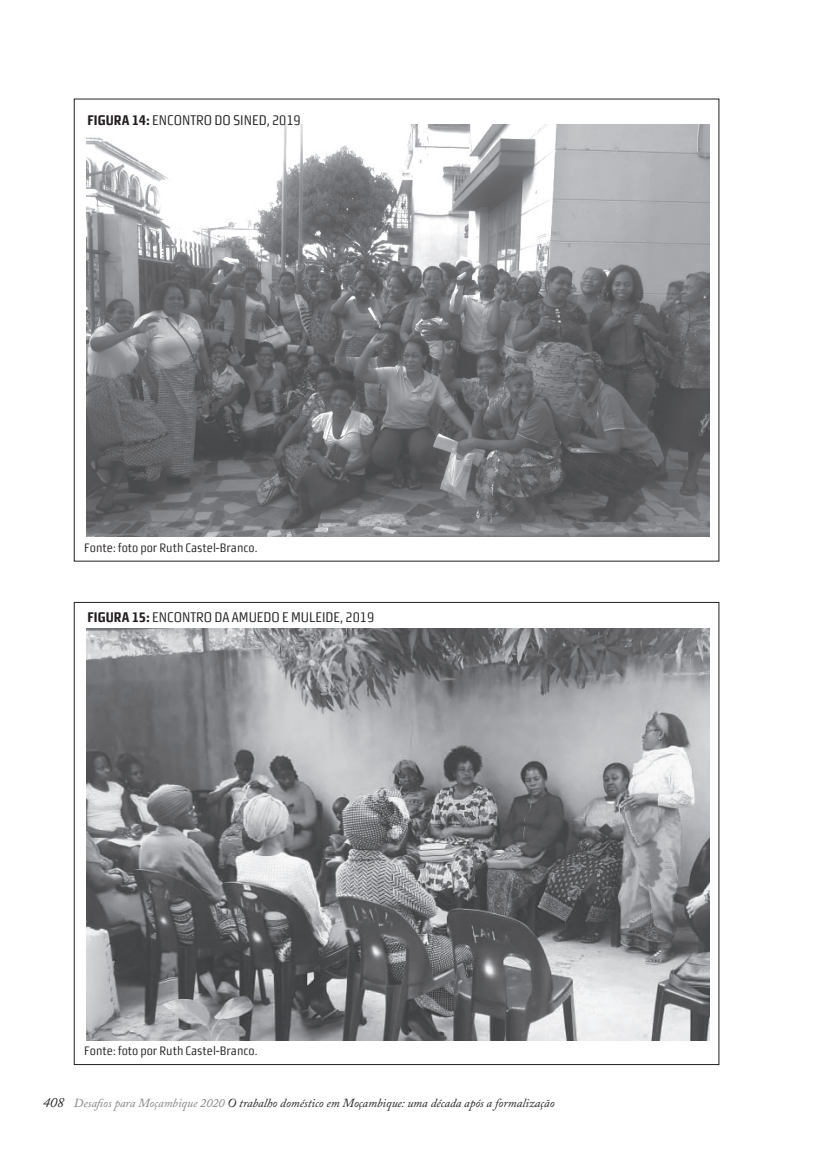
<style>
.page{position:relative;width:818px;height:1165px;background:#fff}
.page>*{position:absolute;margin:0;border:0;box-sizing:border-box;transform-origin:0 0}
.Corpo_Texto{font:14px "Morgan Sn Cn Lining";color:#231f20}
.t1{font:italic 12.25px "Adobe Caslon Pro";color:#231f20}
.Legenda_Tabela{font:12.25px "Morgan Sn Cn Lining";color:#231f20}
.s1{font-weight:700}
.s2{font-size:14px}
.s3{color:#808285}
</style>
<div class="page">
<img style="left:86px;top:125px;width:623px;height:412px">
<img style="left:86px;top:628px;width:623px;height:412px">
<p class="Corpo_Texto" style="left:88px;top:112px;width:215px"><span class="s1">FIGURA 14:</span> ENCONTRO DO SINED, 2019</p>
<p class="Legenda_Tabela" style="left:84px;top:540px;width:175px">Fonte: foto por Ruth Castel-Branco.</p>
<p class="Corpo_Texto" style="left:88px;top:609px;width:288px"><span class="s1">FIGURA 15:</span> ENCONTRO DA AMUEDO E MULEIDE, 2019</p>
<p class="Legenda_Tabela" style="left:84px;top:1044px;width:175px">Fonte: foto por Ruth Castel-Branco.</p>
<p class="t1" style="left:43px;top:1095px;width:513px"><span class="s2">408</span> <span class="s3">Desafios para Moçambique 2020</span> O trabalho doméstico em Moçambique: uma década após a formalização</p>
</div>
